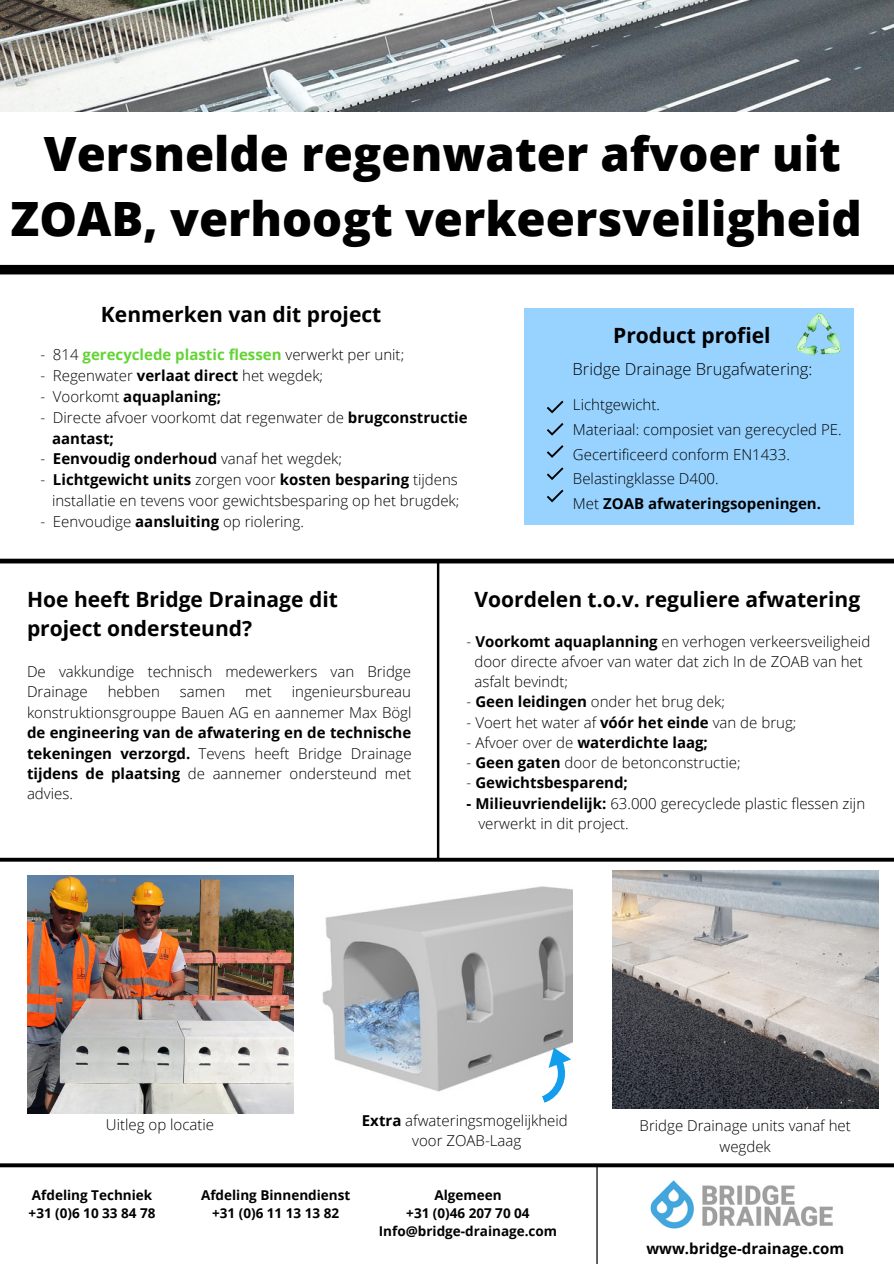
<style>
.page{position:relative;width:894px;height:1264px;background:#fff}
.page>*{position:absolute;margin:0;border:0;box-sizing:border-box;transform-origin:0 0}
.t1{font:800 47.25px/65.2px "Open Sans";color:#000;text-align:center}
.t2{font:700 21px "Open Sans";color:#000}
.t3{font:300 16.5px "Open Sans";color:#000}
.t4{font:300 15px/20.4px "Open Sans";color:#000}
.t5{font:700 15px "Open Sans";color:#000}
.t6{font:700 15px "Open Sans";color:#64d435}
.t7{font:700 13.5px "Open Sans";color:#000}
.s1{font-weight:300;color:#000}
.s2{font-weight:700}
.s3{font-weight:300}
</style>
<div class="page">
<img style="left:0;top:0;width:893px;height:111px">
<img style="left:612px;top:870px;width:265px;height:238px">
<img style="left:322px;top:886px;width:250px;height:206px">
<svg style="left:0;top:1163px;width:893px;height:100px"></svg>
<svg style="left:0;top:558px;width:893px;height:303px"></svg>
<div style="left:523px;top:308px;width:330px;height:216px;background:#98d3ff"></div>
<img style="left:642px;top:1175px;width:205px;height:64px">
<svg style="left:547px;top:400px;width:16px;height:13px"></svg>
<div style="left:0;top:265px;width:893px;height:9px;background:#000"></div>
<img style="left:27px;top:875px;width:266px;height:238px">
<svg style="left:527px;top:1043px;width:45px;height:59px"></svg>
<svg style="left:546px;top:423px;width:17px;height:12px"></svg>
<svg style="left:546px;top:445px;width:17px;height:13px"></svg>
<svg style="left:546px;top:467px;width:17px;height:13px"></svg>
<svg style="left:547px;top:489px;width:16px;height:13px"></svg>
<img style="left:796px;top:312px;width:45px;height:44px">
<p class="t1" style="left:10px;top:120px;width:852px">Versnelde regenwater afvoer uit<br>ZOAB, verhoogt verkeersveiligheid</p>
<p class="t2" style="left:101px;top:299px;width:282px">Kenmerken van dit project</p>
<p class="t6" style="left:40px;top:344px;width:365px"><span class="s1">- 814</span> gerecyclede plastic flessen <span class="s1">verwerkt per unit;</span></p>
<p class="t4" style="left:40px;top:365px;width:284px">- Regenwater <span class="s2">verlaat direct</span> het wegdek;</p>
<p class="t5" style="left:40px;top:386px;width:182px"><span class="s3">- Voorkomt</span> aquaplaning;</p>
<p class="t4" style="left:40px;top:407px;width:429px">- Directe afvoer voorkomt dat regenwater de <span class="s2">brugconstructie</span></p>
<p class="t5" style="left:52px;top:427px;width:63px">aantast;</p>
<p class="t5" style="left:40px;top:448px;width:303px"><span class="s3">-</span> Eenvoudig onderhoud <span class="s3">vanaf het wegdek;</span></p>
<p class="t5" style="left:40px;top:469px;width:419px"><span class="s3">-</span> Lichtgewicht units <span class="s3">zorgen voor</span> kosten besparing <span class="s3">tijdens</span></p>
<p class="t4" style="left:52px;top:490px;width:409px">installatie en tevens voor gewichtsbesparing op het brugdek;</p>
<p class="t4" style="left:40px;top:511px;width:265px">- Eenvoudige <span class="s2">aansluiting</span> op riolering.</p>
<p class="t2" style="left:613px;top:320px;width:159px">Product profiel</p>
<p class="t3" style="left:572px;top:357px;width:241px">Bridge Drainage Brugafwatering:</p>
<p class="t4" style="left:573px;top:394px;width:88px">Lichtgewicht.</p>
<p class="t4" style="left:573px;top:419px;width:270px">Materiaal: composiet van gerecycled PE.</p>
<p class="t4" style="left:573px;top:443px;width:218px">Gecertificeerd conform EN1433.</p>
<p class="t4" style="left:573px;top:468px;width:147px">Belastingklasse D400.</p>
<p class="t5" style="left:573px;top:493px;width:249px"><span class="s3">Met</span> ZOAB afwateringsopeningen.</p>
<p class="t2" style="left:27px;top:584px;width:312px">Hoe heeft Bridge Drainage dit</p>
<p class="t2" style="left:27px;top:613px;width:226px">project ondersteund?</p>
<p class="t4" style="left:27px;top:660px;width:385px">De vakkundige technisch medewerkers van Bridge<br>Drainage</p>
<p class="t4" style="left:27px;top:681px;width:386px;text-align:justify;text-indent:265px">ingenieursbureau konstruktionsgrouppe Bauen AG en aannemer Max Bögl <span class="s2">de engineering van de afwatering en de technische tekeningen verzorgd.</span> Tevens heeft Bridge Drainage <span class="s2">tijdens de plaatsing</span> de aannemer ondersteund met advies.</p>
<p class="t4" style="left:108px;top:681px;width:54px">hebben</p>
<p class="t4" style="left:180px;top:681px;width:47px">samen</p>
<p class="t4" style="left:245px;top:681px;width:28px">met</p>
<p class="t2" style="left:474px;top:584px;width:387px">Voordelen t.o.v. reguliere afwatering</p>
<p class="t4" style="left:466px;top:630px;width:405px">- <span class="s2">Voorkomt aquaplanning</span> en verhogen verkeersveiligheid</p>
<p class="t4" style="left:474px;top:650px;width:390px">door directe afvoer van water dat zich In de ZOAB van het</p>
<p class="t4" style="left:474px;top:671px;width:95px">asfalt bevindt;</p>
<p class="t4" style="left:466px;top:691px;width:260px">- <span class="s2">Geen leidingen</span> onder het brug dek;</p>
<p class="t4" style="left:466px;top:711px;width:331px">- Voert het water af <span class="s2">vóór het einde</span> van de brug;</p>
<p class="t5" style="left:466px;top:732px;width:243px"><span class="s3">- Afvoer over de</span> waterdichte laag;</p>
<p class="t4" style="left:466px;top:752px;width:275px">- <span class="s2">Geen gaten</span> door de betonconstructie;</p>
<p class="t5" style="left:466px;top:772px;width:163px"><span class="s3">-</span> Gewichtsbesparend;</p>
<p class="t4" style="left:466px;top:792px;width:400px"><span class="s2">- Milieuvriendelijk:</span> 63.000 gerecyclede plastic flessen zijn</p>
<p class="t4" style="left:478px;top:813px;width:152px">verwerkt in dit project.</p>
<p class="t4" style="left:106px;top:1114px;width:110px">Uitleg op locatie</p>
<p class="t4" style="left:362px;top:1109px;width:207px"><span class="s2">Extra</span> afwateringsmogelijkheid</p>
<p class="t4" style="left:412px;top:1129px;width:111px">voor ZOAB-Laag</p>
<p class="t4" style="left:639px;top:1115px;width:213px;line-height:20.9px;text-align:center">Bridge Drainage units vanaf het wegdek</p>
<p class="t7" style="left:32px;top:1185px;width:122px">Afdeling Techniek</p>
<p class="t7" style="left:29px;top:1203px;width:128px">+31 (0)6 10 33 84 78</p>
<p class="t7" style="left:201px;top:1185px;width:151px">Afdeling Binnendienst</p>
<p class="t7" style="left:212px;top:1203px;width:128px">+31 (0)6 11 13 13 82</p>
<p class="t7" style="left:434px;top:1185px;width:69px">Algemeen</p>
<p class="t7" style="left:406px;top:1203px;width:125px">+31 (0)46 207 70 04</p>
<p class="t7" style="left:378px;top:1221px;width:180px">Info@bridge-drainage.com</p>
<p class="t5" style="left:646px;top:1237px;width:199px">www.bridge-drainage.com</p>
</div>
